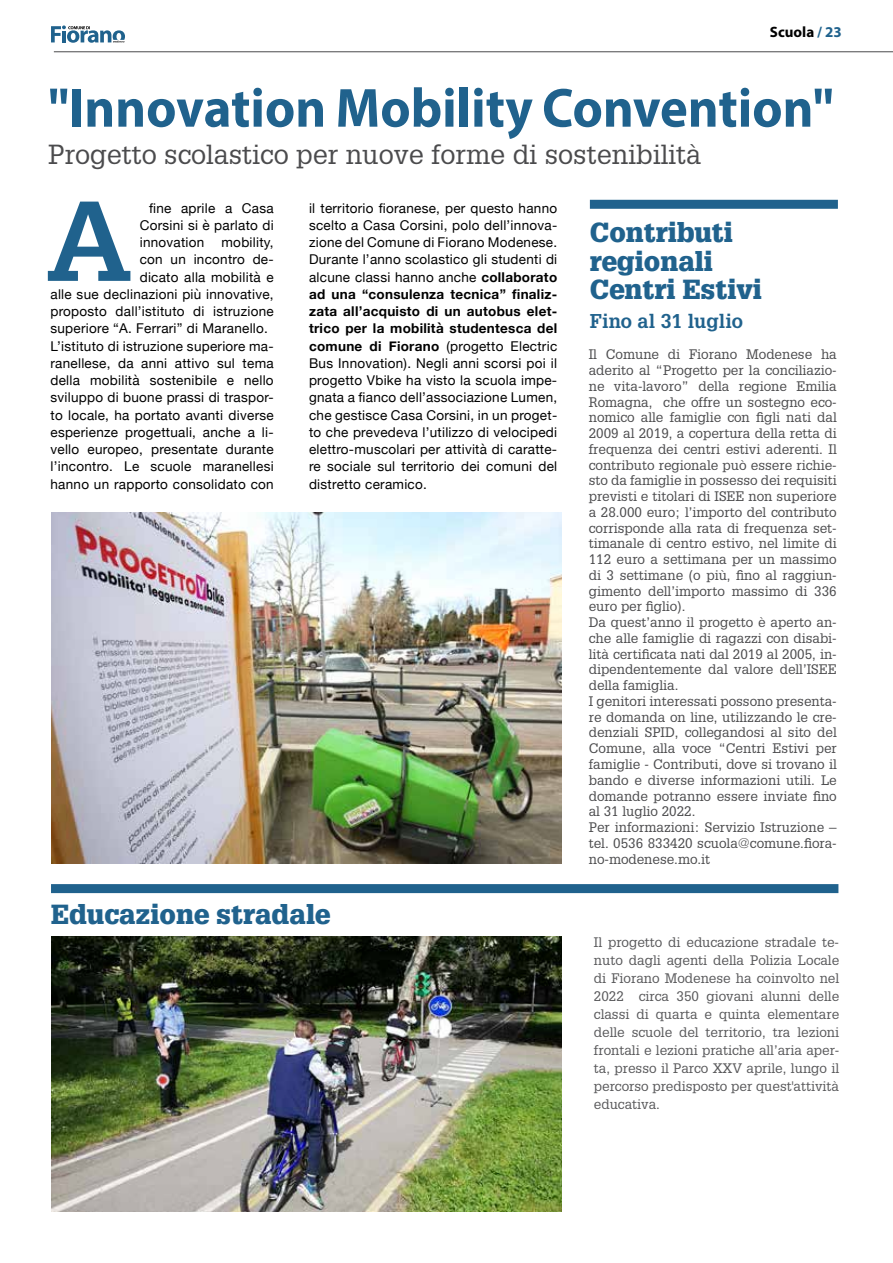
<style>
.page{position:relative;width:893px;height:1263px;background:#fff}
.page>*{position:absolute;margin:0;border:0;box-sizing:border-box;transform-origin:0 0}
.t1{font:700 110.7px "Glypha";color:#20628d}
.t2{font:700 55.5px "Myriad Pro";color:#20628d;scale:.95 1}
.t3{font:900 27px/28.5px "Glypha";color:#20628d}
.t4{font:27px "Glypha";color:#4b4b4d}
.t5{font:700 19.5px "Glypha";color:#20628d}
.t6{font:700 15px "Myriad Pro";color:#000}
.t7{font:13.5px/17.2px "Helvetica Neue";letter-spacing:.02em;color:#000;text-align:justify}
.t8{font:13.5px/15.8px "Glypha";color:#4b4b4d}
.t9{font:13.5px/18px "Glypha";color:#58585a;text-align:justify}
.s1{color:#20628d}
.s2{font-weight:700}
</style>
<div class="page">
<hr style="left:54px;top:52px;width:839px;height:1px;background:#4b4b4d">
<svg style="left:51px;top:26px;width:74px;height:17px"></svg>
<div style="left:590px;top:200px;width:248px;height:9px;background:#20628d"></div>
<div style="left:51px;top:884px;width:787px;height:9px;background:#20628d"></div>
<img style="left:51px;top:512px;width:510px;height:351px">
<img style="left:51px;top:936px;width:510px;height:276px">
<p class="t6" style="left:770px;top:22px;width:74px">Scuola <span class="s1">/ 23</span></p>
<h2 class="t2" style="left:48px;top:72px;width:828px">"Innovation Mobility Convention"</h2>
<h3 class="t4" style="left:48px;top:138px;width:655px">Progetto scolastico per nuove forme di sostenibilità</h3>
<h1 class="t1" style="left:46px;top:173px;width:88px">A</h1>
<p class="t7" style="left:140px;top:200px;width:135px;text-indent:9px">fine aprile a Casa Corsini si è parlato di innovation</p>
<p class="t7" style="left:222px;top:234px;width:54px">mobility,</p>
<p class="t7" style="left:140px;top:252px;width:135px">con un incontro de-</p>
<p class="t7" style="left:140px;top:269px;width:135px">dicato alla mobilità e</p>
<p class="t7" style="left:50px;top:286px;width:225px">alle sue declinazioni più innovative,</p>
<p class="t7" style="left:50px;top:303px;width:225px">proposto dall’istituto di istruzione</p>
<p class="t7" style="left:50px;top:321px;width:219px">superiore “A. Ferrari” di Maranello.</p>
<p class="t7" style="left:50px;top:338px;width:225px">L’istituto di istruzione superiore ma-</p>
<p class="t7" style="left:50px;top:355px;width:225px">ranellese, da anni attivo sul tema</p>
<p class="t7" style="left:50px;top:372px;width:225px">della mobilità sostenibile e nello</p>
<p class="t7" style="left:50px;top:390px;width:225px">sviluppo di buone prassi di traspor-</p>
<p class="t7" style="left:50px;top:407px;width:225px">to locale, ha portato avanti diverse</p>
<p class="t7" style="left:50px;top:424px;width:225px">esperienze progettuali, anche a li-</p>
<p class="t7" style="left:50px;top:441px;width:225px">vello europeo, presentate durante</p>
<p class="t7" style="left:50px;top:459px;width:225px">l’incontro. Le scuole maranellesi</p>
<p class="t7" style="left:50px;top:476px;width:225px">hanno un rapporto consolidato con</p>
<p class="t7" style="left:309px;top:200px;width:250px">il territorio fioranese, per questo hanno scelto a Casa Corsini, polo dell’innova&shy;zione del Comune di Fiorano Modenese.<br>Durante l’anno scolastico gli studenti di alcune classi hanno anche <span class="s2">collaborato ad una “consulenza tecnica” finaliz&shy;zata all’acquisto di un autobus elet&shy;trico per la mobilità studentesca del comune di Fiorano</span> (progetto Electric Bus Innovation). Negli anni scorsi poi il progetto Vbike ha visto la scuola impe&shy;gnata a fianco dell’associazione Lumen, che gestisce Casa Corsini, in un proget&shy;to che prevedeva l’utilizzo di velocipedi elettro-muscolari per attività di caratte&shy;re sociale sul territorio dei comuni del distretto ceramico.</p>
<h3 class="t3" style="left:51px;top:900px;width:281px">Educazione stradale</h3>
<h3 class="t3" style="left:590px;top:219px;width:173px">Contributi regionali<br>Centri Estivi</h3>
<h3 class="t5" style="left:590px;top:309px;width:155px">Fino al 31 luglio</h3>
<p class="t8" style="left:589px;top:346px;width:250px">Il Comune di Fiorano Modenese ha aderito al “Progetto per la conciliazio&shy;ne vita-lavoro” della regione Emilia Romagna, che offre un sostegno eco&shy;nomico alle famiglie con figli nati dal 2009 al 2019, a copertura della retta di frequenza dei centri estivi aderenti. Il contributo regionale può essere richie&shy;sto da famiglie in possesso dei requisiti previsti e titolari di ISEE non superiore a 28.000 euro; l’importo del contributo corrisponde alla rata di frequenza set&shy;timanale di centro estivo, nel limite di 112 euro a settimana per un massimo di 3 settimane (o più, fino al raggiun&shy;gimento dell’importo massimo di 336 euro per figlio).<br>Da quest’anno il progetto è aperto an&shy;che alle famiglie di ragazzi con disabi&shy;lità certificata nati dal 2019 al 2005, in&shy;dipendentemente dal valore dell’ISEE della famiglia.<br>I genitori interessati possono presenta&shy;re domanda on line, utilizzando le cre&shy;denziali SPID, collegandosi al sito del Comune, alla voce “Centri Estivi per famiglie - Contributi, dove si trovano il bando e diverse informazioni utili. Le domande potranno essere inviate fino al 31 luglio 2022.<br>Per informazioni: Servizio Istruzione – tel. 0536 833420 scuola@comune.fiora&shy;no-modenese.mo.it</p>
<p class="t9" style="left:594px;top:933px;width:247px">Il progetto di educazione stradale te&shy;nuto dagli agenti della Polizia Locale di Fiorano Modenese ha coinvolto nel 2022 circa 350 giovani alunni delle classi di quarta e quinta elementare delle scuole del territorio, tra lezioni frontali e lezioni pratiche all’aria aper&shy;ta, presso il Parco XXV aprile, lungo il percorso predisposto per quest'attività educativa.</p>
</div>
